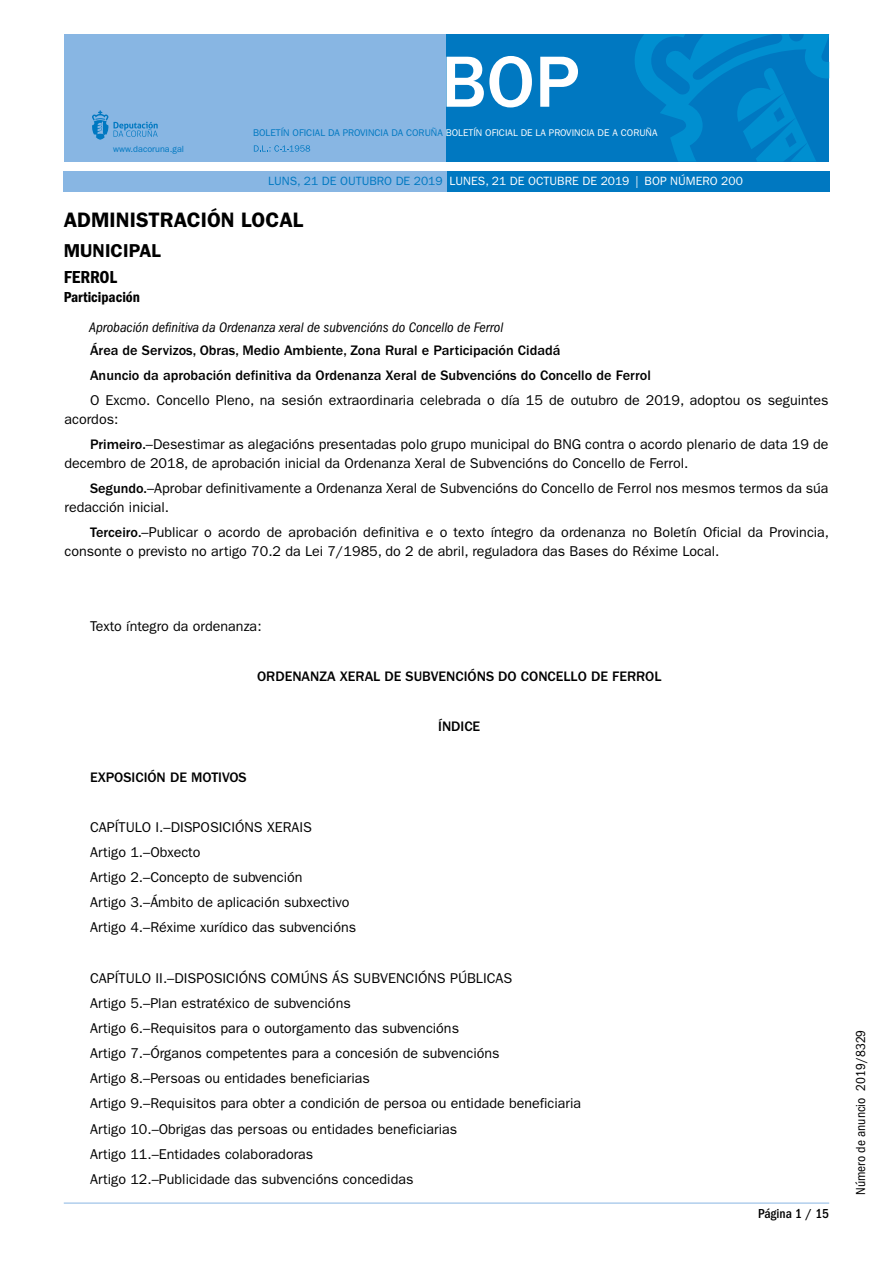
<style>
.page{position:relative;width:893px;height:1263px;background:#fff}
.page>*{position:absolute;margin:0;border:0;box-sizing:border-box;transform-origin:0 0}
.t1{font:500 75px "ITC Franklin Gothic Std";color:#fff}
.t2{font:600 21px "ITC Franklin Gothic Std";color:#000}
.t3{font:600 18.75px "ITC Franklin Gothic Std";color:#000}
.t4{font:18px "ITC Franklin Gothic Std Dm Cd";color:#000}
.t5{font:15px "ITC Franklin Gothic Std Dm Cd";color:#000}
.t6{font:14.25px/25px "ITC Franklin Gothic Std";color:#000}
.t7{font:500 14.25px/25px "ITC Franklin Gothic Std";color:#000}
.t8{font:italic condensed 14.25px "ITC Franklin Gothic Std";color:#000}
.t9{font:condensed 13.5px "ITC Franklin Gothic Std";color:#000}
.t10{font:500 condensed 13.5px "ITC Franklin Gothic Std";color:#000}
.t11{font:12px "ITC Franklin Gothic Std";color:#fff}
.t12{font:9.75px "ITC Franklin Gothic Std";color:#fff}
.t13{font:9px "ITC Franklin Gothic Std";color:#0078c1}
.s1{color:#0078c1}
.s2{font-weight:500}
</style>
<div class="page">
<div style="left:64px;top:34px;width:382px;height:128px;background:#88b6e3"></div>
<div style="left:446px;top:34px;width:383px;height:128px;background:#0078c1"></div>
<svg style="left:254px;top:145px;width:56px;height:7px"></svg>
<svg style="left:92px;top:110px;width:66px;height:30px"></svg>
<svg style="left:635px;top:34px;width:194px;height:128px"></svg>
<div style="left:446px;top:171px;width:383px;height:20px;background:#0078c1"></div>
<div style="left:64px;top:171px;width:383px;height:20px;background:#88b6e3"></div>
<hr style="left:64px;top:1203px;width:765px;height:1px;background:#88b6e3">
<p class="t13" style="left:113px;top:143px;width:72px">www.dacoruna.gal</p>
<h1 class="t1" style="left:441px;top:40px;width:140px">BOP</h1>
<p class="t12" style="left:253px;top:127px;width:406px"><span class="s1">BOLETÍN OFICIAL DA PROVINCIA DA CORUÑA</span> BOLETÍN OFICIAL DE LA PROVINCIA DE A CORUÑA</p>
<p class="t11" style="left:268px;top:174px;width:476px"><span class="s1">LUNS, 21 DE OUTUBRO DE 2019</span> LUNES, 21 DE OCTUBRE DE 2019 | BOP NÚMERO 200</p>
<h2 class="t2" style="left:64px;top:207px;width:229px">ADMINISTRACIÓN LOCAL</h2>
<h3 class="t3" style="left:64px;top:239px;width:88px">MUNICIPAL</h3>
<p class="t4" style="left:64px;top:267px;width:55px">Ferrol</p>
<p class="t5" style="left:64px;top:289px;width:78px">Participación</p>
<p class="t8" style="left:89px;top:319px;width:415px">Aprobación definitiva da Ordenanza xeral de subvencións do Concello de Ferrol</p>
<p class="t7" style="left:90px;top:338px;width:562px">Área de Servizos, Obras, Medio Ambiente, Zona Rural e Participación Cidadá<br>Anuncio da aprobación definitiva da Ordenanza Xeral de Subvencións do Concello de Ferrol</p>
<p class="t6" style="left:65px;top:391px;width:765px;line-height:18.8px;text-indent:26px">O Excmo. Concello Pleno, na sesión extraordinaria celebrada o día 15 de outubro de 2019, adoptou os seguintes acordos:</p>
<p class="t6" style="left:65px;top:435px;width:765px;line-height:18.8px;text-indent:26px"><span class="s2">Primeiro.</span>–Desestimar as alegacións presentadas polo grupo municipal do BNG contra o acordo plenario de data 19 de decembro de 2018, de aprobación inicial da Ordenanza Xeral de Subvencións do Concello de Ferrol.</p>
<p class="t6" style="left:65px;top:479px;width:765px;line-height:18.8px;text-indent:26px"><span class="s2">Segundo.</span>–Aprobar definitivamente a Ordenanza Xeral de Subvencións do Concello de Ferrol nos mesmos termos da súa redacción inicial.</p>
<p class="t6" style="left:65px;top:523px;width:766px;line-height:18.8px;text-indent:26px"><span class="s2">Terceiro.</span>–Publicar o acordo de aprobación definitiva e o texto íntegro da ordenanza no Boletín Oficial da Provincia, consonte o previsto no artigo 70.2 da Lei 7/1985, do 2 de abril, reguladora das Bases do Réxime Local.</p>
<p class="t6" style="left:90px;top:614px;width:173px">Texto íntegro da ordenanza:</p>
<p class="t7" style="left:257px;top:664px;width:406px">ORDENANZA XERAL DE SUBVENCIÓNS DO CONCELLO DE FERROL</p>
<p class="t7" style="left:438px;top:714px;width:44px">ÍNDICE</p>
<p class="t7" style="left:90px;top:765px;width:158px">EXPOSICIÓN DE MOTIVOS</p>
<p class="t6" style="left:90px;top:815px;width:268px">CAPÍTULO I.–DISPOSICIÓNS XERAIS<br>Artigo 1.–Obxecto<br>Artigo 2.–Concepto de subvención<br>Artigo 3.–Ámbito de aplicación subxectivo Artigo 4.–Réxime xurídico das subvencións</p>
<p class="t6" style="left:90px;top:965px;width:493px">CAPÍTULO II.–DISPOSICIÓNS COMÚNS ÁS SUBVENCIÓNS PÚBLICAS<br>Artigo 5.–Plan estratéxico de subvencións<br>Artigo 6.–Requisitos para o outorgamento das subvencións<br>Artigo 7.–Órganos competentes para a concesión de subvencións<br>Artigo 8.–Persoas ou entidades beneficiarias<br>Artigo 9.–Requisitos para obter a condición de persoa ou entidade beneficiaria Artigo 10.–Obrigas das persoas ou entidades beneficiarias<br>Artigo 11.–Entidades colaboradoras<br>Artigo 12.–Publicidade das subvencións concedidas</p>
<p class="t10" style="left:758px;top:1206px;width:73px">Página 1 / 15</p>
<p class="t9" style="left:853px;top:1195px;width:167px;rotate:-90deg">Número de anuncio 2019/8329</p>
</div>
